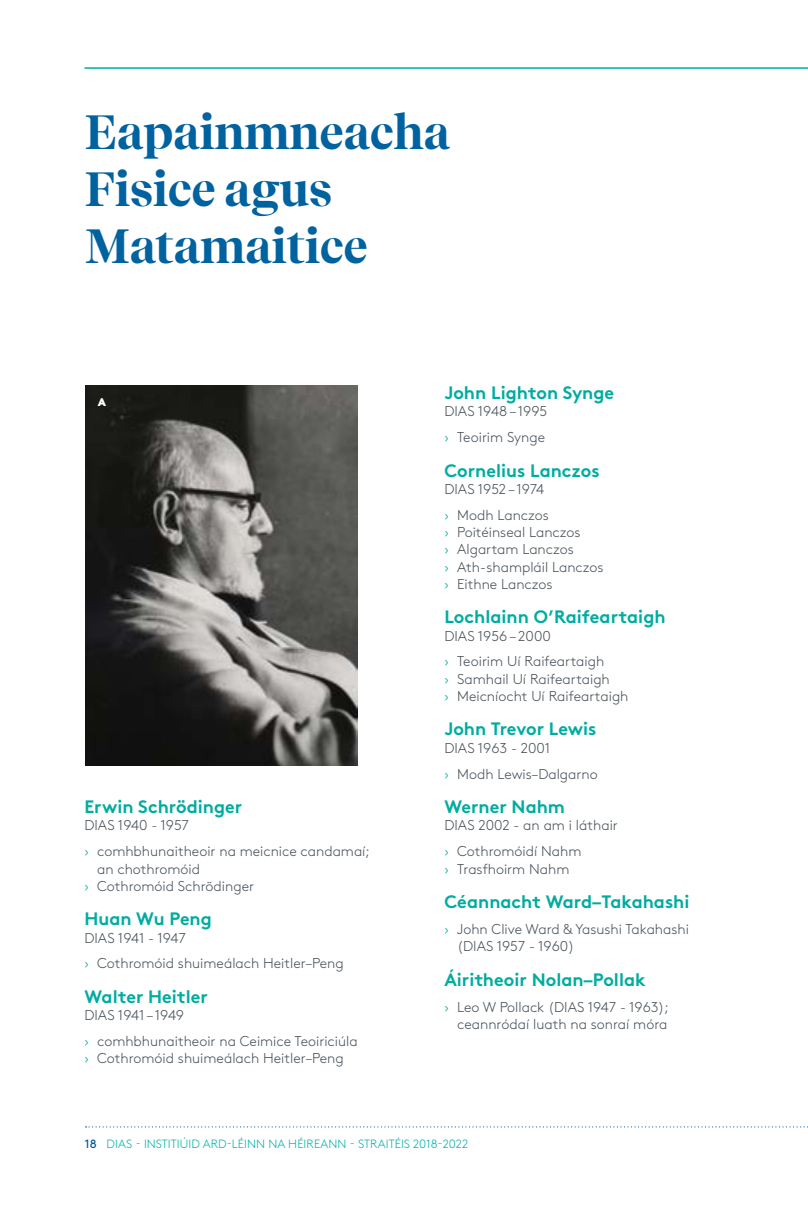
<style>
.page{position:relative;width:808px;height:1212px;background:#fff}
.page>*{position:absolute;margin:0;border:0;box-sizing:border-box;transform-origin:0 0}
.t1{font:700 48px/57px "Recife Display";color:#00629e}
.t2{font:700 18px "Brown";color:#00aca0}
.t3{font:300 14.25px/26px "Brown";color:#48525a}
.t4{font:300 12px "Brown";letter-spacing:.005em;color:#00b1a8}
.t5{font:700 10.95px "Brown";color:#fff}
.s1{color:#00aca0}
.s2{font-weight:400;color:#005897}
</style>
<div class="page">
<img style="left:85px;top:385px;width:272px;height:381px">
<svg style="left:86px;top:1126px;width:722px;height:1px"></svg>
<hr style="left:84px;top:67px;width:724px;height:2px;background:#00aca0">
<h1 class="t1" style="left:85px;top:104px;width:366px">Eapainmneacha<br>Fisice agus<br>Matamaitice</h1>
<p class="t5" style="left:99px;top:394px;width:9px">A</p>
<p class="t2" style="left:84px;top:792px;width:159px">Erwin Schrödinger</p>
<p class="t3" style="left:84px;top:811px;width:287px">DIAS 1940 - 1957<br><span class="s1">›</span> comhbhunaitheoir na meicnice candamaí;</p>
<p class="t3" style="left:84px;top:859px;width:171px;line-height:17.2px;text-indent:13px">an chothromóid<br><span class="s1">›</span> Cothromóid Schrödinger</p>
<p class="t2" style="left:84px;top:904px;width:129px">Huan Wu Peng</p>
<p class="t3" style="left:84px;top:923px;width:261px">DIAS 1941 - 1947<br><span class="s1">›</span> Cothromóid shuimeálach Heitler–Peng</p>
<p class="t2" style="left:84px;top:982px;width:125px">Walter Heitler</p>
<p class="t3" style="left:84px;top:1001px;width:275px">DIAS 1941 – 1949<br><span class="s1">›</span> comhbhunaitheoir na Ceimice Teoiriciúla</p>
<p class="t3" style="left:84px;top:1044px;width:261px"><span class="s1">›</span> Cothromóid shuimeálach Heitler–Peng</p>
<p class="t2" style="left:444px;top:378px;width:171px">John Lighton Synge</p>
<p class="t3" style="left:444px;top:397px;width:104px">DIAS 1948 – 1995 <span class="s1">›</span> Teoirim Synge</p>
<p class="t2" style="left:444px;top:456px;width:157px">Cornelius Lanczos</p>
<p class="t3" style="left:444px;top:475px;width:106px">DIAS 1952 – 1974 <span class="s1">›</span> Modh Lanczos</p>
<p class="t3" style="left:444px;top:522px;width:161px;line-height:17.2px"><span class="s1">›</span> Poitéinseal Lanczos<br><span class="s1">›</span> Algartam Lanczos<br><span class="s1">›</span> Ath-shampláil Lanczos <span class="s1">›</span> Eithne Lanczos</p>
<p class="t2" style="left:444px;top:602px;width:223px">Lochlainn O’Raifeartaigh</p>
<p class="t3" style="left:444px;top:622px;width:161px">DIAS 1956 – 2000<br><span class="s1">›</span> Teoirim Uí Raifeartaigh</p>
<p class="t3" style="left:444px;top:669px;width:186px;line-height:17.2px"><span class="s1">›</span> Samhail Uí Raifeartaigh<br><span class="s1">›</span> Meicníocht Uí Raifeartaigh</p>
<p class="t2" style="left:444px;top:714px;width:154px">John Trevor Lewis</p>
<p class="t3" style="left:444px;top:734px;width:155px">DIAS 1963 - 2001<br><span class="s1">›</span> Modh Lewis–Dalgarno</p>
<p class="t2" style="left:444px;top:792px;width:122px">Werner Nahm</p>
<p class="t3" style="left:444px;top:811px;width:175px">DIAS 2002 - an am i láthair <span class="s1">›</span> Cothromóidí Nahm</p>
<p class="t3" style="left:444px;top:854px;width:127px"><span class="s1">›</span> Trasfhoirm Nahm</p>
<p class="t2" style="left:444px;top:887px;width:247px">Céannacht Ward–Takahashi</p>
<p class="t3" style="left:457px;top:919px;width:233px;line-height:17.2px;text-indent:-13px"><span class="s1">›</span> John Clive Ward &amp; Yasushi Takahashi (DIAS 1957 - 1960)</p>
<p class="t2" style="left:444px;top:965px;width:203px">Áiritheoir Nolan–Pollak</p>
<p class="t3" style="left:444px;top:997px;width:226px;line-height:17.2px;text-align:right"><span class="s1">›</span> Leo W Pollack (DIAS 1947 - 1963); ceannródaí luath na sonraí móra</p>
<p class="t4" style="left:85px;top:1134px;width:385px"><span class="s2">18</span> DIAS - INSTITIÚID ARD-LÉINN NA HÉIREANN - STRAITÉIS 2018-2022</p>
</div>
